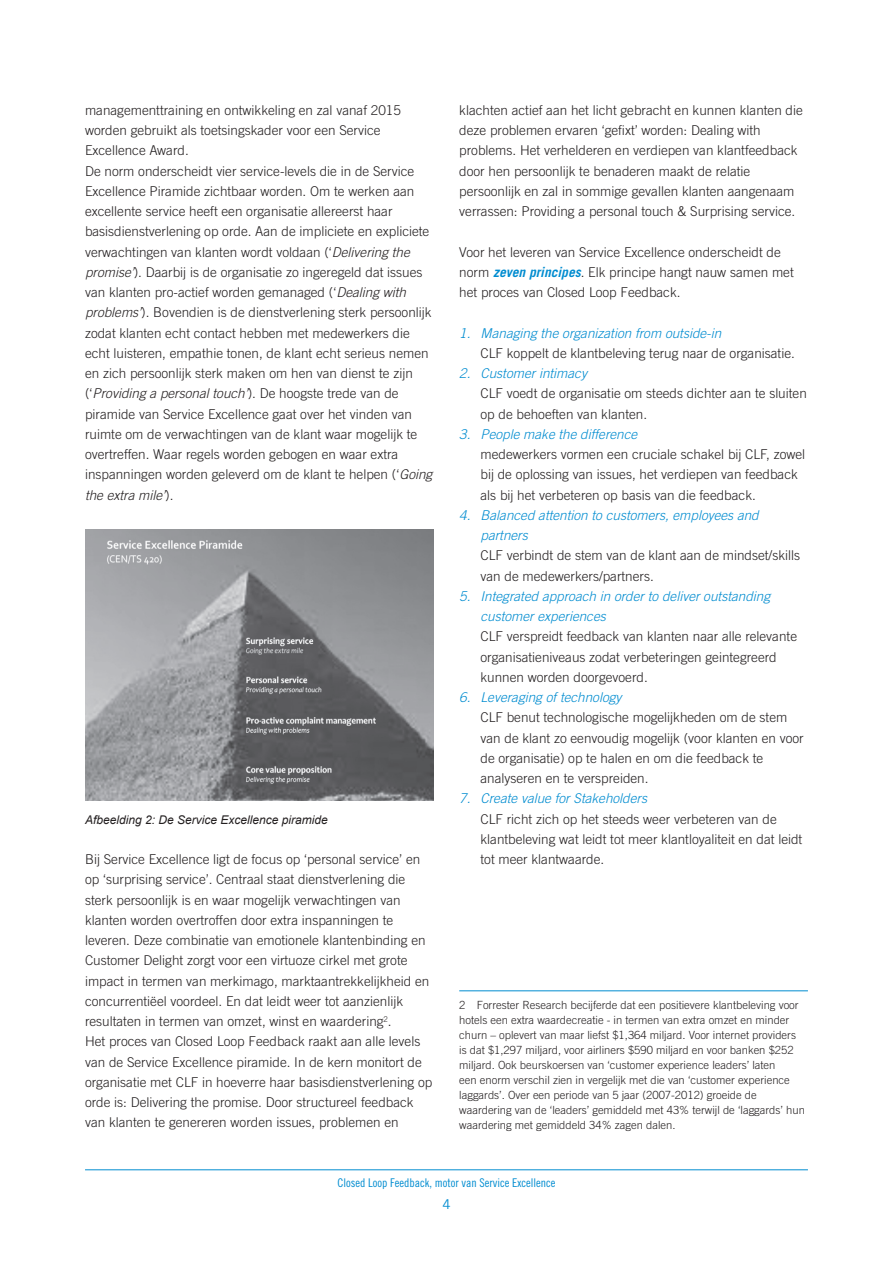
<style>
.page{position:relative;width:893px;height:1263px;background:#fff}
.page>*{position:absolute;margin:0;border:0;box-sizing:border-box;transform-origin:0 0}
.t1{font:300 13.5px/20.2px "Trade Gothic LT Std";color:#231f20}
.t2{font:italic 300 13.5px/20.2px "Trade Gothic LT Std";color:#008cd0}
.t3{font:13.5px "Trade Gothic LT Std";color:#008cd0}
.t4{font:12px "Trade Gothic LT Std Cn 18";color:#008cd0}
.t5{font:italic 12px "Arial";color:#231f20}
.t6{font:300 11.25px/15px "Trade Gothic LT Std";color:#231f20}
.s1{font-style:italic}
.s2{font-weight:700;font-style:italic;color:#008cd0}
</style>
<div class="page">
<hr style="left:85px;top:1169px;width:723px;height:1px;background:#008cd0">
<img style="left:85px;top:529px;width:349px;height:271px">
<hr style="left:459px;top:990px;width:349px;height:1px;background:#008cd0">
<p class="t1" style="left:85px;top:100px;width:349px">managementtraining en ontwikkeling en zal vanaf 2015 worden gebruikt als toetsingskader voor een Service Excellence Award.<br>De norm onderscheidt vier service-levels die in de Service Excellence Piramide zichtbaar worden. Om te werken aan excellente service heeft een organisatie allereerst haar basisdienstverlening op orde. Aan de impliciete en expliciete verwachtingen van klanten wordt voldaan (‘<span class="s1">Delivering the promise’</span>). Daarbij is de organisatie zo ingeregeld dat issues van klanten pro-actief worden gemanaged (‘<span class="s1">Dealing with problems’</span>). Bovendien is de dienstverlening sterk persoonlijk zodat klanten echt contact hebben met medewerkers die echt luisteren, empathie tonen, de klant echt serieus nemen en zich persoonlijk sterk maken om hen van dienst te zijn (‘<span class="s1">Providing a personal touch’</span>). De hoogste trede van de piramide van Service Excellence gaat over het vinden van ruimte om de verwachtingen van de klant waar mogelijk te overtreffen. Waar regels worden gebogen en waar extra inspanningen worden geleverd om de klant te helpen (‘<span class="s1">Going the extra mile’</span>).</p>
<p class="t5" style="left:85px;top:813px;width:244px">Afbeelding 2: De Service Excellence piramide</p>
<p class="t1" style="left:85px;top:849px;width:349px">Bij Service Excellence ligt de focus op ‘personal service’ en op ‘surprising service’. Centraal staat dienstverlening die sterk persoonlijk is en waar mogelijk verwachtingen van klanten worden overtroffen door extra inspanningen te leveren. Deze combinatie van emotionele klantenbinding en Customer Delight zorgt voor een virtuoze cirkel met grote impact in termen van merkimago, marktaantrekkelijkheid en concurrentiëel voordeel. En dat leidt weer tot aanzienlijk resultaten in termen van omzet, winst en waardering<sup>2</sup>.<br>Het proces van Closed Loop Feedback raakt aan alle levels van de Service Excellence piramide. In de kern monitort de organisatie met CLF in hoeverre haar basisdienstverlening op orde is: Delivering the promise. Door structureel feedback van klanten te genereren worden issues, problemen en</p>
<p class="t1" style="left:459px;top:100px;width:345px">klachten actief aan het licht gebracht en kunnen klanten die deze problemen ervaren ‘gefixt’ worden: Dealing with problems. Het verhelderen en verdiepen van klantfeedback door hen persoonlijk te benaderen maakt de relatie persoonlijk en zal in sommige gevallen klanten aangenaam verrassen: Providing a personal touch &amp; Surprising service.</p>
<p class="t1" style="left:459px;top:241px;width:336px">Voor het leveren van Service Excellence onderscheidt de norm <span class="s2">zeven principes</span>. Elk principe hangt nauw samen met het proces van Closed Loop Feedback.</p>
<p class="t2" style="left:459px;top:323px;width:264px">1. Managing the organization from outside-in</p>
<p class="t1" style="left:480px;top:343px;width:316px">CLF koppelt de klantbeleving terug naar de organisatie.</p>
<p class="t2" style="left:459px;top:363px;width:129px">2. Customer intimacy</p>
<p class="t1" style="left:480px;top:383px;width:328px">CLF voedt de organisatie om steeds dichter aan te sluiten op de behoeften van klanten.</p>
<p class="t2" style="left:459px;top:424px;width:180px">3. People make the difference</p>
<p class="t1" style="left:480px;top:444px;width:326px">medewerkers vormen een cruciale schakel bij CLF, zowel bij de oplossing van issues, het verdiepen van feedback als bij het verbeteren op basis van die feedback.</p>
<p class="t2" style="left:480px;top:505px;width:280px;text-indent:-21px">4. Balanced attention to customers, employees and partners</p>
<p class="t1" style="left:480px;top:545px;width:321px">CLF verbindt de stem van de klant aan de mindset/skills van de medewerkers/partners.</p>
<p class="t2" style="left:480px;top:586px;width:291px;text-indent:-21px">5. Integrated approach in order to deliver outstanding customer experiences</p>
<p class="t1" style="left:480px;top:626px;width:318px">CLF verspreidt feedback van klanten naar alle relevante organisatieniveaus zodat verbeteringen geintegreerd kunnen worden doorgevoerd.</p>
<p class="t2" style="left:459px;top:687px;width:164px">6. Leveraging of technology</p>
<p class="t1" style="left:480px;top:707px;width:325px">CLF benut technologische mogelijkheden om de stem van de klant zo eenvoudig mogelijk (voor klanten en voor de organisatie) op te halen en om die feedback te analyseren en te verspreiden.</p>
<p class="t2" style="left:459px;top:789px;width:189px">7. Create value for Stakeholders</p>
<p class="t1" style="left:480px;top:808px;width:323px">CLF richt zich op het steeds weer verbeteren van de klantbeleving wat leidt tot meer klantloyaliteit en dat leidt tot meer klantwaarde.</p>
<p class="t6" style="left:459px;top:997px;width:347px">2 Forrester Research becijferde dat een positievere klantbeleving voor hotels een extra waardecreatie - in termen van extra omzet en minder churn – oplevert van maar liefst $1,364 miljard. Voor internet providers is dat $1,297 miljard, voor airliners $590 miljard en voor banken $252 miljard. Ook beurskoersen van ‘customer experience leaders’ laten<br>een enorm verschil zien in vergelijk met die van ‘customer experience laggards’. Over een periode van 5 jaar (2007-2012) groeide de waardering van de ‘leaders’ gemiddeld met 43% terwijl de ‘laggards’ hun waardering met gemiddeld 34% zagen dalen.</p>
<p class="t4" style="left:337px;top:1175px;width:219px">Closed Loop Feedback, motor van Service Excellence</p>
<p class="t3" style="left:442px;top:1196px;width:10px">4</p>
</div>
